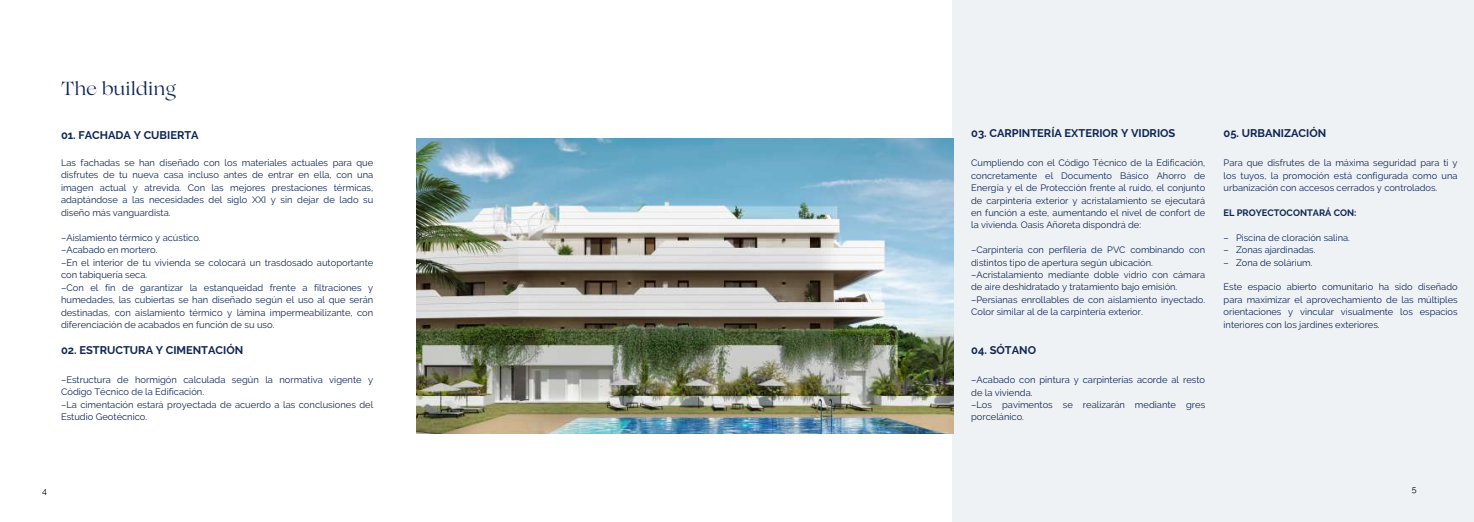
<style>
.page{position:relative;width:1474px;height:522px;background:#fff}
.page>*{position:absolute;margin:0;border:0;box-sizing:border-box;transform-origin:0 0}
.t1{font:18.72px "Lovelace";color:#0f2554}
.t2{font:700 11.03px "Raleway";color:#0f2554}
.t3{font:9.28px/12.4px "Raleway";color:#0f2554;text-align:justify}
.t4{font:700 9.28px "Raleway";color:#0f2554}
.t5{font:8.75px "Raleway";color:#000}
</style>
<div class="page">
<div style="left:952px;top:0;width:521px;height:521px;background:#eff2f4"></div>
<img style="left:416px;top:138px;width:537px;height:294px">
<h1 class="t1" style="left:61px;top:81px;width:116px">The building</h1>
<p class="t2" style="left:61px;top:128px;width:139px">01. FACHADA Y CUBIERTA</p>
<p class="t3" style="left:61px;top:156px;width:314px">Las fachadas se han diseñado con los materiales actuales para que disfrutes de tu nueva casa incluso antes de entrar en ella, con una imagen actual y atrevida. Con las mejores prestaciones térmicas, adaptándose a las necesidades del siglo XXI y sin dejar de lado su diseño más vanguardista.</p>
<p class="t3" style="left:61px;top:231px;width:314px;text-align:left">–Aislamiento térmico y acústico.<br>–Acabado en mortero.<br>–En el interior de tu vivienda se colocará un trasdosado autoportante con tabiquería seca.<br>–Con el fin de garantizar la estanqueidad frente a filtraciones y humedades, las cubiertas se han diseñado según el uso al que serán destinadas, con aislamiento térmico y lámina impermeabilizante, con diferenciación de acabados en función de su uso.</p>
<p class="t2" style="left:61px;top:343px;width:184px">02. ESTRUCTURA Y CIMENTACIÓN</p>
<p class="t3" style="left:61px;top:373px;width:314px;text-align:left">–Estructura de hormigón calculada según la normativa vigente y Código Técnico de la Edificación.<br>–La cimentación estará proyectada de acuerdo a las conclusiones del Estudio Geotécnico.</p>
<p class="t2" style="left:971px;top:126px;width:206px">03. CARPINTERÍA EXTERIOR Y VIDRIOS</p>
<p class="t3" style="left:971px;top:157px;width:235px">Cumpliendo con el Código Técnico de la Edificación, concretamente el Documento Básico Ahorro de Energía y el de Protección frente al ruido, el conjunto de carpintería exterior y acristalamiento se ejecutará en función a este, aumentando el nivel de confort de la vivienda. Oasis Añoreta dispondrá de:</p>
<p class="t3" style="left:971px;top:243px;width:235px;text-align:left">–Carpintería con perfilería de PVC combinando con distintos tipo de apertura según ubicación. –Acristalamiento mediante doble vidrio con cámara de aire deshidratado y tratamiento bajo emisión. –Persianas enrollables de con aislamiento inyectado.<br>Color similar al de la carpintería exterior.</p>
<p class="t2" style="left:971px;top:343px;width:66px">04. SÓTANO</p>
<p class="t3" style="left:971px;top:373px;width:235px;text-align:left">–Acabado con pintura y carpinterías acorde al resto de la vivienda.<br>–Los pavimentos se realizarán mediante gres porcelánico.</p>
<p class="t2" style="left:1223px;top:126px;width:104px">05. URBANIZACIÓN</p>
<p class="t3" style="left:1223px;top:157px;width:235px">Para que disfrutes de la máxima seguridad para ti y los tuyos, la promoción está configurada como una urbanización con accesos cerrados y controlados.</p>
<p class="t4" style="left:1223px;top:207px;width:134px">EL PROYECTOCONTARÁ CON:</p>
<p class="t3" style="left:1223px;top:231px;width:128px">– Piscina de cloración salina.</p>
<p class="t3" style="left:1223px;top:243px;width:93px">– Zonas ajardinadas.</p>
<p class="t3" style="left:1223px;top:256px;width:90px">– Zona de solárium.</p>
<p class="t3" style="left:1223px;top:280px;width:235px">Este espacio abierto comunitario ha sido diseñado para maximizar el aprovechamiento de las múltiples orientaciones y vincular visualmente los espacios interiores con los jardines exteriores.</p>
<p class="t5" style="left:42px;top:484px;width:6px">4</p>
<p class="t5" style="left:1411px;top:483px;width:6px">5</p>
</div>
